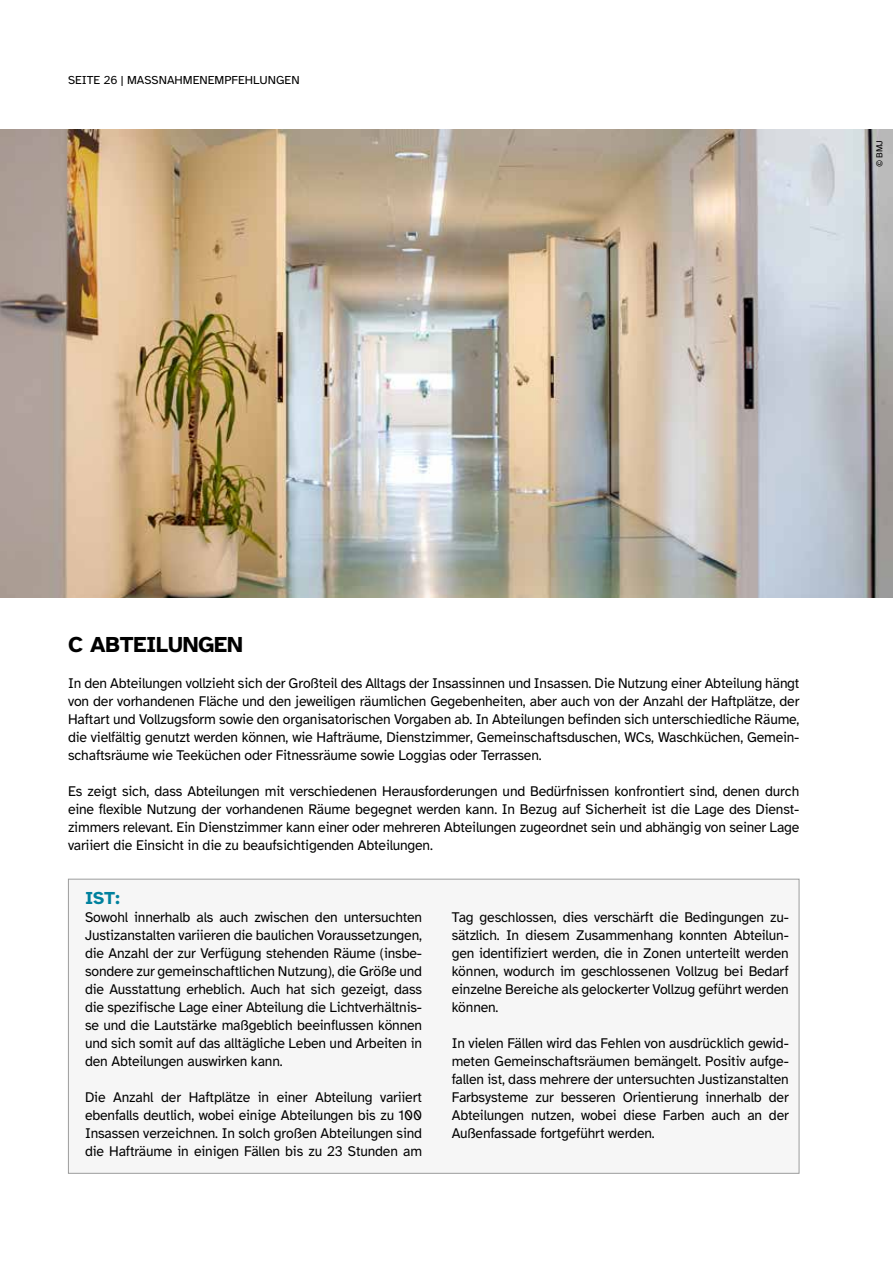
<style>
.page{position:relative;width:893px;height:1263px;background:#fff}
.page>*{position:absolute;margin:0;border:0;box-sizing:border-box;transform-origin:0 0}
.t1{font:700 22.5px "Atkinson Hyperlegible";letter-spacing:-.01em;color:#000}
.t2{font:700 18px "Atkinson Hyperlegible";color:#00819e}
.t3{font:14.55px/18px "Atkinson Hyperlegible";letter-spacing:-.01em;color:#000;text-align:justify;scale:.96 1}
.t4{font:12px "Atkinson Hyperlegible";color:#000}
.t5{font:9px "Atkinson Hyperlegible";color:#000}
</style>
<div class="page">
<img style="left:0;top:130px;width:893px;height:468px">
<div style="left:68px;top:879px;width:731px;height:295px;background:#f6f6f6;border:1px solid #9c9d9d"></div>
<p class="t4" style="left:68px;top:73px;width:233px">SEITE 26 | MASSNAHMENEMPFEHLUNGEN</p>
<p class="t5" style="left:874px;top:167px;width:28px;rotate:-90deg">© BMJ</p>
<h1 class="t1" style="left:68px;top:631px;width:176px">C ABTEILUNGEN</h1>
<p class="t3" style="left:68px;top:674px;width:763px">In den Abteilungen vollzieht sich der Großteil des Alltags der Insassinnen und Insassen. Die Nutzung einer Abteilung hängt von der vorhandenen Fläche und den jeweiligen räumlichen Gegebenheiten, aber auch von der Anzahl der Haftplätze, der Haftart und Vollzugsform sowie den organisatorischen Vorgaben ab. In Abteilungen befinden sich unterschiedliche Räume, die vielfältig genutzt werden können, wie Hafträume, Dienstzimmer, Gemeinschaftsduschen, WCs, Waschküchen, Gemein&shy;schaftsräume wie Teeküchen oder Fitnessräume sowie Loggias oder Terrassen.</p>
<p class="t3" style="left:68px;top:782px;width:763px">Es zeigt sich, dass Abteilungen mit verschiedenen Herausforderungen und Bedürfnissen konfrontiert sind, denen durch eine flexible Nutzung der vorhandenen Räume begegnet werden kann. In Bezug auf Sicherheit ist die Lage des Dienst&shy;zimmers relevant. Ein Dienstzimmer kann einer oder mehreren Abteilungen zugeordnet sein und abhängig von seiner Lage variiert die Einsicht in die zu beaufsichtigenden Abteilungen.</p>
<p class="t2" style="left:85px;top:887px;width:36px">IST:</p>
<p class="t3" style="left:85px;top:908px;width:353px">Sowohl innerhalb als auch zwischen den untersuchten Justizanstalten variieren die baulichen Voraussetzungen, die Anzahl der zur Verfügung stehenden Räume (insbe&shy;sondere zur gemeinschaftlichen Nutzung), die Größe und die Ausstattung erheblich. Auch hat sich gezeigt, dass die spezifische Lage einer Abteilung die Lichtverhältnis&shy;se und die Lautstärke maßgeblich beeinflussen können und sich somit auf das alltägliche Leben und Arbeiten in den Abteilungen auswirken kann.</p>
<p class="t3" style="left:85px;top:1088px;width:353px">Die Anzahl der Haftplätze in einer Abteilung variiert ebenfalls deutlich, wobei einige Abteilungen bis zu 100<br>Insassen verzeichnen. In solch großen Abteilungen sind die Hafträume in einigen Fällen bis zu 23 Stunden am</p>
<p class="t3" style="left:452px;top:908px;width:353px">Tag geschlossen, dies verschärft die Bedingungen zu&shy;sätzlich. In diesem Zusammenhang konnten Abteilun&shy;gen identifiziert werden, die in Zonen unterteilt werden können, wodurch im geschlossenen Vollzug bei Bedarf einzelne Bereiche als gelockerter Vollzug geführt werden können.</p>
<p class="t3" style="left:452px;top:1034px;width:353px">In vielen Fällen wird das Fehlen von ausdrücklich gewid&shy;meten Gemeinschaftsräumen bemängelt. Positiv aufge&shy;fallen ist, dass mehrere der untersuchten Justizanstalten Farbsysteme zur besseren Orientierung innerhalb der Abteilungen nutzen, wobei diese Farben auch an der Außenfassade fortgeführt werden.</p>
</div>
